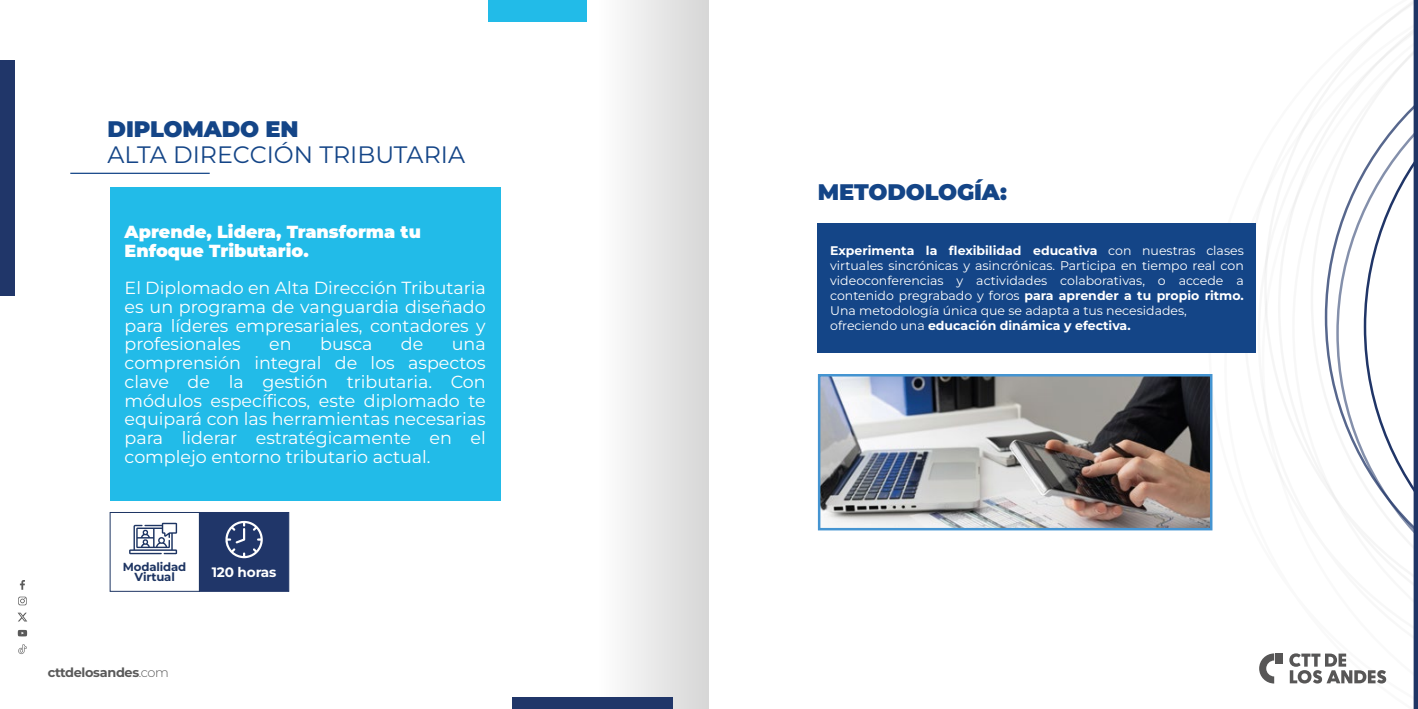
<style>
.page{position:relative;width:1418px;height:709px;background:#fff}
.page>*{position:absolute;margin:0;border:0;box-sizing:border-box;transform-origin:0 0}
.t1{font:23.75px "Montserrat";color:#144587}
.t2{font:900 22.5px "Montserrat";letter-spacing:-.01em;color:#144587}
.t3{font:17.5px/18.8px "Montserrat";color:#fff;text-align:justify}
.t4{font:900 17.5px/18.8px "Montserrat";color:#fff}
.t5{font:700 13.62px "Montserrat";letter-spacing:-.01em;color:#fff}
.t6{font:700 12.88px "Montserrat";letter-spacing:-.025em;color:#5a5a5a}
.t7{font:12.5px/15px "Montserrat";color:#fff}
.t8{font:700 11.62px/10.4px "Montserrat";letter-spacing:-.01em;color:#1e3563;text-align:center}
.s1{font-weight:300}
.s2{font-weight:700}
</style>
<div class="page">
<div style="left:597px;top:0;width:112px;height:709px;background:linear-gradient(to right,#fff,#d6d6d6)"></div>
<svg style="left:1261px;top:2px;width:152px;height:682px"></svg>
<svg style="left:1413px;top:0;width:4px;height:709px;background:#40537b"></svg>
<div style="left:0;top:60px;width:15px;height:235px;background:#203669"></div>
<div style="left:488px;top:0;width:99px;height:22px;background:#22bbe8"></div>
<div style="left:512px;top:698px;width:160px;height:11px;background:#203669"></div>
<svg style="left:1259px;top:653px;width:15px;height:30px"></svg>
<div style="left:1275px;top:653px;width:7px;height:10px;background:#575656"></div>
<svg style="left:1289px;top:653px;width:97px;height:30px"></svg>
<div style="left:817px;top:223px;width:438px;height:129px;background:#144587"></div>
<img style="left:821px;top:377px;width:388px;height:150px">
<div style="left:818px;top:374px;width:394px;height:156px;border:2px solid #4494d1"></div>
<svg style="left:20px;top:580px;width:5px;height:10px"></svg>
<svg style="left:18px;top:596px;width:9px;height:9px"></svg>
<svg style="left:18px;top:612px;width:9px;height:9px"></svg>
<svg style="left:18px;top:644px;width:9px;height:10px"></svg>
<svg style="left:18px;top:630px;width:9px;height:6px"></svg>
<hr style="left:70px;top:173px;width:140px;height:1px;background:#144587">
<div style="left:110px;top:187px;width:390px;height:313px;background:#22bbe8"></div>
<div style="left:199px;top:512px;width:90px;height:79px;background:#203669;border:1px solid #203567"></div>
<div style="left:110px;top:512px;width:90px;height:79px;border:1px solid #1e3563"></div>
<svg style="left:129px;top:523px;width:48px;height:31px"></svg>
<svg style="left:225px;top:520px;width:38px;height:38px"></svg>
<p class="t2" style="left:108px;top:114px;width:192px">DIPLOMADO EN</p>
<h1 class="t1" style="left:108px;top:139px;width:359px">ALTA DIRECCIÓN TRIBUTARIA</h1>
<p class="t4" style="left:125px;top:222px;width:298px">Aprende, Lidera, Transforma tu<br>Enfoque Tributario.</p>
<p class="t3" style="left:125px;top:278px;width:363px">El Diplomado en Alta Dirección Tributaria es un programa de vanguardia diseñado para líderes empresariales, contadores y profesionales</p>
<p class="t3" style="left:269px;top:334px;width:24px">en</p>
<p class="t3" style="left:320px;top:334px;width:54px">busca</p>
<p class="t3" style="left:401px;top:334px;width:24px">de</p>
<p class="t3" style="left:125px;top:334px;width:363px;text-indent:327px">una comprensión integral de los aspectos clave de la gestión tributaria. Con módulos específicos, este diplomado te equipará con las herramientas necesarias para liderar estratégicamente en el complejo entorno tributario actual.</p>
<p class="t8" style="left:123px;top:561px;width:65px">Modalidad<br>Virtual</p>
<p class="t5" style="left:212px;top:563px;width:66px">120 horas</p>
<p class="t6" style="left:48px;top:664px;width:123px">cttdelosandes<span class="s1">.com</span></p>
<p class="t2" style="left:817px;top:177px;width:190px">METODOLOGÍA:</p>
<p class="t7" style="left:830px;top:242px;width:415px"><span class="s2">Experimenta la flexibilidad educativa</span> con nuestras clases virtuales sincrónicas y asincrónicas. Participa en tiempo real con videoconferencias y actividades colaborativas, o accede a contenido pregrabado y foros <span class="s2">para aprender a tu propio ritmo.<br></span>Una metodología única que se adapta a tus necesidades, ofreciendo una <span class="s2">educación dinámica y efectiva.</span></p>
</div>
